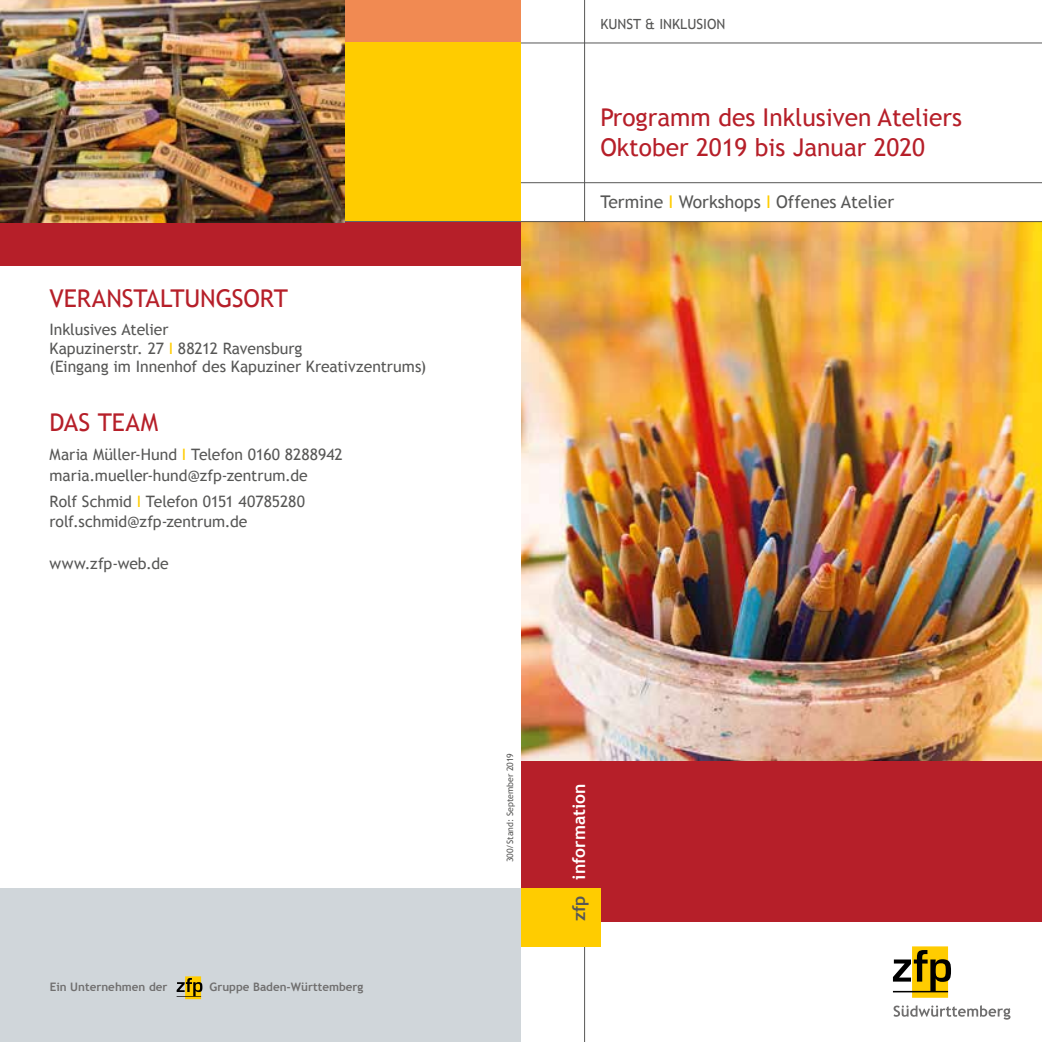
<style>
.page{position:relative;width:1042px;height:1042px;background:#fff}
.page>*{position:absolute;margin:0;border:0;box-sizing:border-box;transform-origin:0 0}
.t1{font:24.5px/29.4px "Trebuchet MS";color:#b61f29}
.t2{font:17.5px "Trebuchet MS";color:#575756}
.t3{font:700 17.5px "Trebuchet MS";color:#fff}
.t4{font:15.75px/18.9px "Trebuchet MS";color:#575756}
.t5{font:14px "Trebuchet MS";color:#575756}
.t6{font:700 11.72px "Trebuchet MS";color:#706f6f}
.t7{font:8.75px "Trebuchet MS";color:#575756}
.s1{color:#fc0}
.s2{color:#575756}
</style>
<div class="page">
<div style="left:0;top:888px;width:521px;height:154px;background:#d0d6da"></div>
<hr style="left:584px;top:0;width:1px;height:1042px;background:#575756">
<div style="left:521px;top:761px;width:521px;height:160px;background:#b61f29"></div>
<div style="left:912px;top:946px;width:36px;height:52px;background:#fc0"></div>
<svg style="left:893px;top:950px;width:58px;height:41px"></svg>
<hr style="left:893px;top:991px;width:55px;height:1px;background:#000">
<svg style="left:893px;top:1005px;width:117px;height:14px"></svg>
<div style="left:521px;top:888px;width:79px;height:58px;background:#fc0"></div>
<hr style="left:521px;top:182px;width:521px;height:1px;background:#575756">
<hr style="left:521px;top:43px;width:521px;height:1px;background:#575756">
<div style="left:185px;top:976px;width:16px;height:23px;background:#fc0"></div>
<svg style="left:177px;top:978px;width:25px;height:19px"></svg>
<img style="left:521px;top:222px;width:521px;height:539px">
<hr style="left:521px;top:221px;width:521px;height:1px;background:#575756">
<div style="left:334px;top:0;width:187px;height:44px;background:#f18a52"></div>
<hr style="left:0;top:221px;width:521px;height:1px;background:#4c565c">
<div style="left:0;top:222px;width:521px;height:44px;background:#b61f29"></div>
<div style="left:334px;top:43px;width:187px;height:178px;background:#fc0"></div>
<img style="left:0;top:0;width:344px;height:222px">
<h1 class="t1" style="left:50px;top:284px;width:240px">VERANSTALTUNGSORT</h1>
<p class="t4" style="left:50px;top:320px;width:378px">Inklusives Atelier<br>Kapuzinerstr. 27 <span class="s1">I</span> 88212 Ravensburg<br>(Eingang im Innenhof des Kapuziner Kreativzentrums)</p>
<h1 class="t1" style="left:50px;top:408px;width:110px">DAS TEAM</h1>
<p class="t4" style="left:50px;top:445px;width:295px;line-height:20.7px">Maria Müller-Hund <span class="s1">I</span> Telefon 0160 8288942 maria.mueller-hund@zfp-zentrum.de</p>
<p class="t4" style="left:50px;top:491px;width:257px;line-height:20.7px">Rolf Schmid <span class="s1">I</span> Telefon 0151 40785280 rolf.schmid@zfp-zentrum.de</p>
<p class="t4" style="left:50px;top:554px;width:121px">www.zfp-web.de</p>
<p class="t6" style="left:50px;top:979px;width:119px">Ein Unternehmen der</p>
<p class="t6" style="left:210px;top:979px;width:155px">Gruppe Baden-Württemberg</p>
<p class="t5" style="left:600px;top:16px;width:127px">KUNST &amp; INKLUSION</p>
<h1 class="t1" style="left:600px;top:103px;width:363px">Programm des Inklusiven Ateliers<br>Oktober 2019 bis Januar 2020</h1>
<p class="t2" style="left:600px;top:192px;width:295px">Termine <span class="s1">I</span> Workshops <span class="s1">I</span> Offenes Atelier</p>
<p class="t7" style="left:505px;top:862px;width:111px;rotate:-90deg">300/Stand: September 2019</p>
<p class="t3" style="left:568px;top:921px;width:139px;rotate:-90deg"><span class="s2">zfp</span> information</p>
</div>
